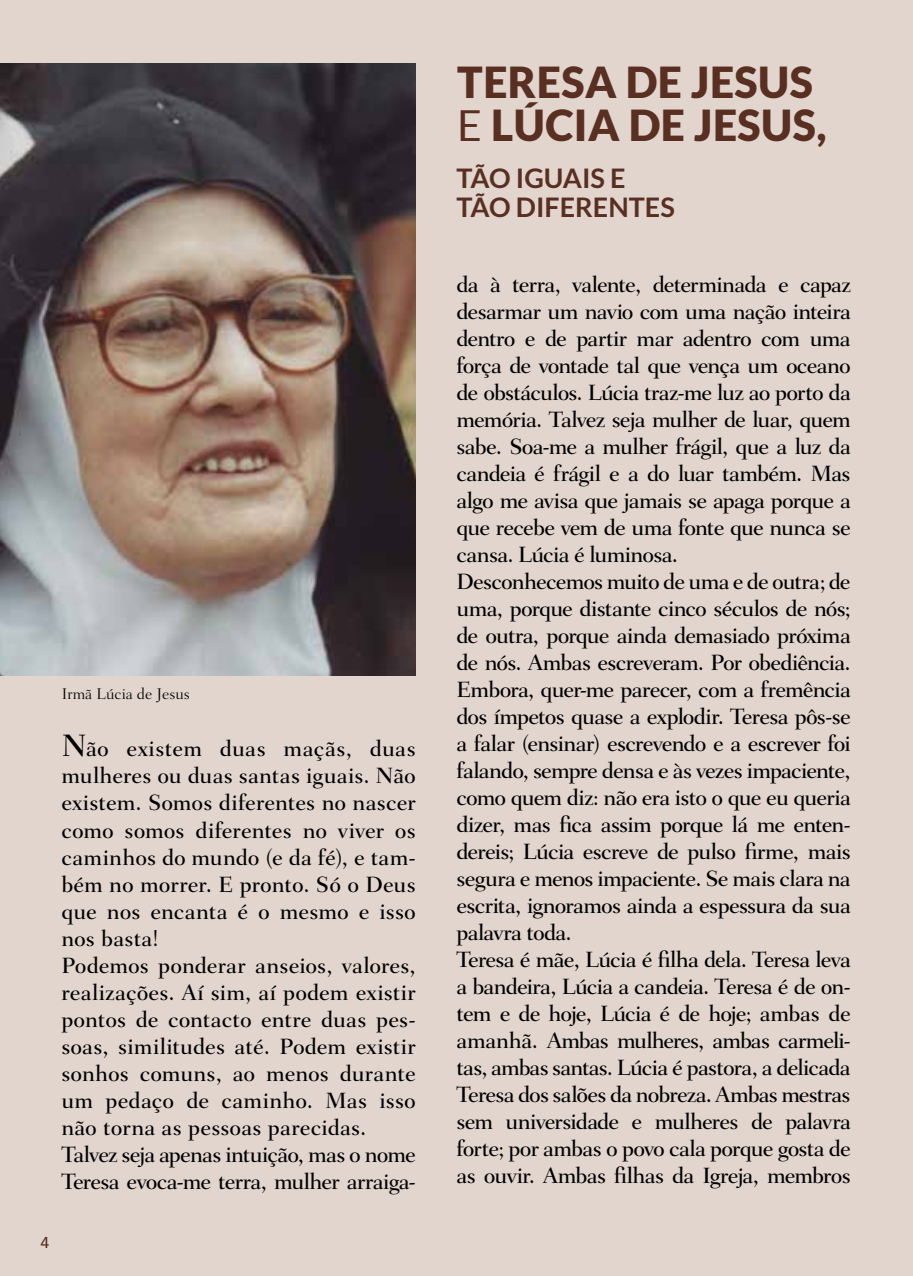
<style>
.page{position:relative;width:913px;height:1276px;background:#fff}
.page>*{position:absolute;margin:0;border:0;box-sizing:border-box;transform-origin:0 0}
.t1{font:900 42.75px/42.8px "Lato";letter-spacing:.01em;color:#592f22}
.t2{font:700 27px/29.2px "Lato";color:#592f22}
.t3{font:500 22.5px/27px "Fairfield LT Std";letter-spacing:-.035em;color:#000}
.t4{font:500 22.5px/27px "Fairfield LT Std";color:#000}
.t5{font:300 15.75px "Fairfield LT Std";color:#000}
.t6{font:500 15.75px "Avenir";color:#592f22}
.s1{font-size:31.5px}
.s2{font-weight:400}
</style>
<div class="page">
<div style="left:0;top:0;width:912px;height:1276px;background:#e2d5cd"></div>
<img style="left:0;top:63px;width:415px;height:613px">
<p class="t5" style="left:62px;top:684px;width:130px">Irmã Lúcia de Jesus</p>
<p class="t4" style="left:61px;top:735px;width:356px"><span class="s1">N</span>ão existem duas maçãs, duas mulheres ou duas santas iguais. Não existem. Somos diferentes no nascer como somos diferentes no viver os caminhos do mundo (e da fé), e tam&shy;bém no morrer. E pronto. Só o Deus que nos encanta é o mesmo e isso nos basta!<br>Podemos ponderar anseios, valores, realizações. Aí sim, aí podem existir pontos de contacto entre duas pes&shy;soas, similitudes até. Podem existir sonhos comuns, ao menos durante um pedaço de caminho. Mas isso não torna as pessoas parecidas.<br>Talvez seja apenas intuição, mas o nome<br>Teresa evoca-me terra, mulher arraiga-</p>
<p class="t6" style="left:41px;top:1229px;width:10px">4</p>
<h1 class="t1" style="left:457px;top:60px;width:370px">TERESA DE JESUS<br><span class="s2">E</span> LÚCIA DE JESUS,</h1>
<p class="t2" style="left:456px;top:163px;width:220px">TÃO IGUAIS E<br>TÃO DIFERENTES</p>
<p class="t3" style="left:456px;top:271px;width:396px">da à terra, valente, determinada e capaz desarmar um navio com uma nação inteira dentro e de partir mar adentro com uma força de vontade tal que vença um oceano de obstáculos. Lúcia traz-me luz ao porto da memória. Talvez seja mulher de luar, quem sabe. Soa-me a mulher frágil, que a luz da candeia é frágil e a do luar também. Mas algo me avisa que jamais se apaga porque a que recebe vem de uma fonte que nunca se cansa. Lúcia é luminosa.<br>Desconhecemos muito de uma e de outra; de uma, porque distante cinco séculos de nós; de outra, porque ainda demasiado próxima de nós. Ambas escreveram. Por obediência.<br>Embora, quer-me parecer, com a fremência dos ímpetos quase a explodir. Teresa pôs-se a falar (ensinar) escrevendo e a escrever foi falando, sempre densa e às vezes impaciente, como quem diz: não era isto o que eu queria dizer, mas fica assim porque lá me enten&shy;dereis; Lúcia escreve de pulso firme, mais segura e menos impaciente. Se mais clara na escrita, ignoramos ainda a espessura da sua palavra toda.<br>Teresa é mãe, Lúcia é filha dela. Teresa leva a bandeira, Lúcia a candeia. Teresa é de on&shy;tem e de hoje, Lúcia é de hoje; ambas de amanhã. Ambas mulheres, ambas carmeli&shy;tas, ambas santas. Lúcia é pastora, a delicada Teresa dos salões da nobreza. Ambas mestras sem universidade e mulheres de palavra forte; por ambas o povo cala porque gosta de as ouvir. Ambas filhas da Igreja, membros</p>
</div>
